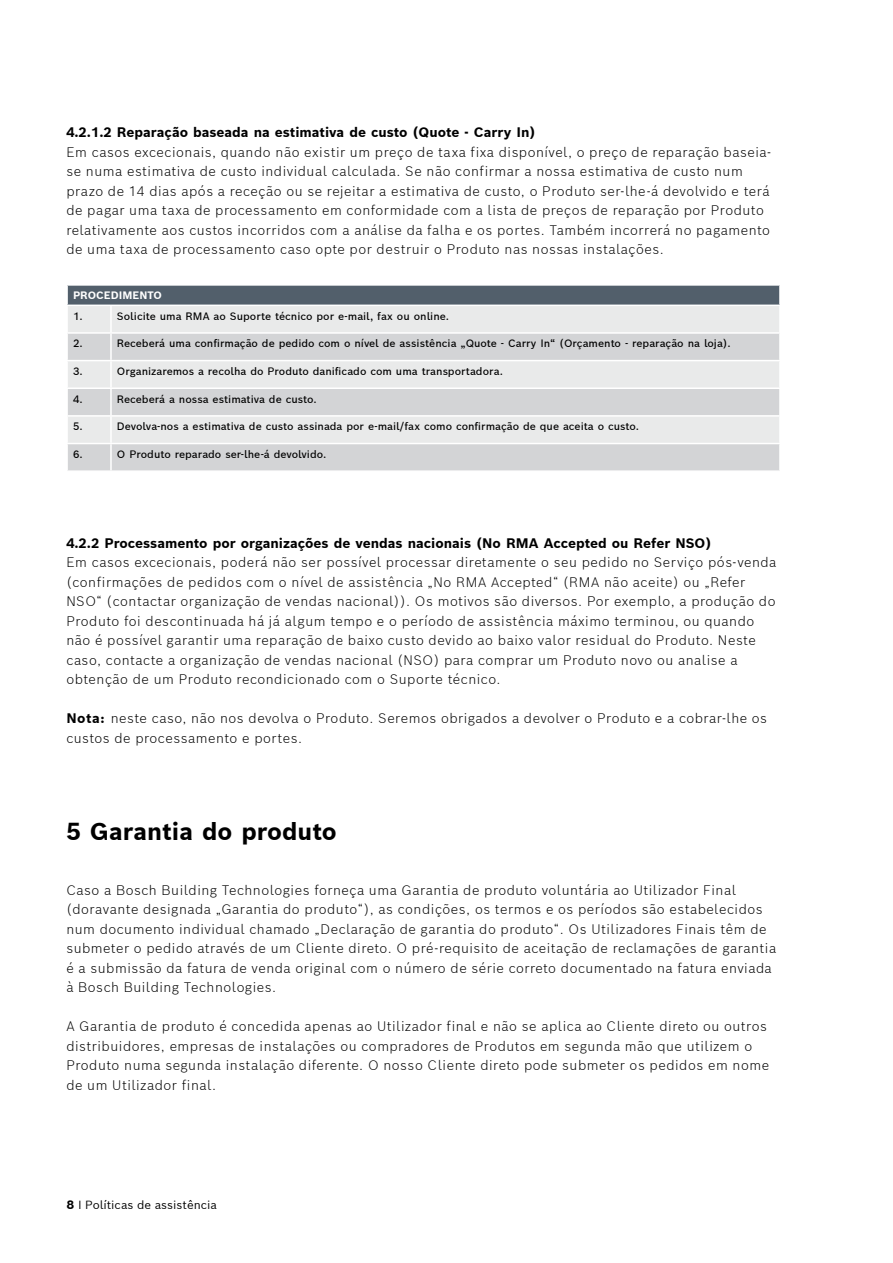
<style>
.page{position:relative;width:893px;height:1263px;background:#fff}
.page>*{position:absolute;margin:0;border:0;box-sizing:border-box;transform-origin:0 0}
.t1{font:700 24px "Bosch Sans";color:#000}
.t2{font:300 13.5px/19.5px "Bosch Sans";letter-spacing:.04em;color:#000}
.t3{font:700 13.5px "Bosch Sans";color:#000}
.t4{font:11.55px "Bosch Sans";color:#000}
.t5{font:500 10.5px "Bosch Sans";color:#000}
.t6{font:700 10.5px "Bosch Sans";color:#fff}
.s1{font-weight:700}
.s2{font-weight:700;font-size:12px}
</style>
<div class="page">
<div style="left:67px;top:285px;width:713px;height:20px;background:#525f6b"></div>
<div style="left:68px;top:306px;width:711px;height:81px;background:#e9eaea"></div>
<div style="left:68px;top:334px;width:711px;height:26px;background:#d3d4d6"></div>
<svg style="left:68px;top:389px;width:711px;height:81px;background:#dadbdc"></svg>
<hr style="left:66px;top:284px;width:45px;height:2px;background:#fff">
<svg style="left:67px;top:286px;width:1px;height:19px"></svg>
<hr style="left:111px;top:284px;width:670px;height:2px;background:#fff">
<svg style="left:779px;top:286px;width:1px;height:19px"></svg>
<hr style="left:110px;top:306px;width:2px;height:26px;background:#fff">
<hr style="left:66px;top:332px;width:45px;height:2px;background:#fff">
<hr style="left:111px;top:332px;width:670px;height:2px;background:#fff">
<hr style="left:110px;top:334px;width:2px;height:26px;background:#fff">
<hr style="left:66px;top:360px;width:45px;height:1px;background:#fff">
<hr style="left:111px;top:360px;width:670px;height:1px;background:#fff">
<hr style="left:110px;top:361px;width:2px;height:26px;background:#fff">
<hr style="left:110px;top:389px;width:2px;height:26px;background:#fff">
<hr style="left:66px;top:415px;width:45px;height:2px;background:#fff">
<hr style="left:111px;top:415px;width:670px;height:2px;background:#fff">
<hr style="left:110px;top:417px;width:2px;height:26px;background:#fff">
<hr style="left:66px;top:443px;width:45px;height:1px;background:#fff">
<hr style="left:111px;top:443px;width:670px;height:1px;background:#fff">
<hr style="left:110px;top:444px;width:2px;height:26px;background:#fff">
<p class="t3" style="left:66px;top:123px;width:471px">4.2.1.2 Reparação baseada na estimativa de custo (Quote - Carry In)</p>
<p class="t2" style="left:66px;top:141px;width:706px">Em casos excecionais, quando não existir um preço de taxa fixa disponível, o preço de reparação baseia&shy;se numa estimativa de custo individual calculada. Se não confirmar a nossa estimativa de custo num prazo de 14 dias após a receção ou se rejeitar a estimativa de custo, o Produto ser-lhe-á devolvido e terá de pagar uma taxa de processamento em conformidade com a lista de preços de reparação por Produto relativamente aos custos incorridos com a análise da falha e os portes. Também incorrerá no pagamento de uma taxa de processamento caso opte por destruir o Produto nas nossas instalações.</p>
<p class="t6" style="left:73px;top:288px;width:90px">PROCEDIMENTO</p>
<p class="t5" style="left:73px;top:309px;width:11px">1.</p>
<p class="t5" style="left:117px;top:309px;width:334px">Solicite uma RMA ao Suporte técnico por e-mail, fax ou online.</p>
<p class="t5" style="left:73px;top:336px;width:11px">2.</p>
<p class="t5" style="left:117px;top:336px;width:615px">Receberá uma confirmação de pedido com o nível de assistência „Quote - Carry In“ (Orçamento - reparação na loja).</p>
<p class="t5" style="left:73px;top:364px;width:11px">3.</p>
<p class="t5" style="left:117px;top:364px;width:388px">Organizaremos a recolha do Produto danificado com uma transportadora.</p>
<p class="t5" style="left:73px;top:392px;width:11px">4.</p>
<p class="t5" style="left:117px;top:392px;width:201px">Receberá a nossa estimativa de custo.</p>
<p class="t5" style="left:73px;top:419px;width:11px">5.</p>
<p class="t5" style="left:117px;top:419px;width:524px">Devolva-nos a estimativa de custo assinada por e-mail/fax como confirmação de que aceita o custo.</p>
<p class="t5" style="left:73px;top:447px;width:11px">6.</p>
<p class="t5" style="left:117px;top:447px;width:211px">O Produto reparado ser-lhe-á devolvido.</p>
<p class="t3" style="left:66px;top:534px;width:646px">4.2.2 Processamento por organizações de vendas nacionais (No RMA Accepted ou Refer NSO)</p>
<p class="t2" style="left:66px;top:552px;width:711px">Em casos excecionais, poderá não ser possível processar diretamente o seu pedido no Serviço pós-venda (confirmações de pedidos com o nível de assistência „No RMA Accepted“ (RMA não aceite) ou „Refer NSO“ (contactar organização de vendas nacional)). Os motivos são diversos. Por exemplo, a produção do Produto foi descontinuada há já algum tempo e o período de assistência máximo terminou, ou quando não é possível garantir uma reparação de baixo custo devido ao baixo valor residual do Produto. Neste caso, contacte a organização de vendas nacional (NSO) para comprar um Produto novo ou analise a obtenção de um Produto recondicionado com o Suporte técnico.</p>
<p class="t2" style="left:66px;top:708px;width:702px"><span class="s1">Nota:</span> neste caso, não nos devolva o Produto. Seremos obrigados a devolver o Produto e a cobrar-lhe os custos de processamento e portes.</p>
<h1 class="t1" style="left:66px;top:815px;width:272px">5 Garantia do produto</h1>
<p class="t2" style="left:66px;top:880px;width:711px">Caso a Bosch Building Technologies forneça uma Garantia de produto voluntária ao Utilizador Final (doravante designada „Garantia do produto“), as condições, os termos e os períodos são estabelecidos num documento individual chamado „Declaração de garantia do produto“. Os Utilizadores Finais têm de submeter o pedido através de um Cliente direto. O pré-requisito de aceitação de reclamações de garantia é a submissão da fatura de venda original com o número de série correto documentado na fatura enviada à Bosch Building Technologies.</p>
<p class="t2" style="left:66px;top:1016px;width:704px">A Garantia de produto é concedida apenas ao Utilizador final e não se aplica ao Cliente direto ou outros distribuidores, empresas de instalações ou compradores de Produtos em segunda mão que utilizem o Produto numa segunda instalação diferente. O nosso Cliente direto pode submeter os pedidos em nome de um Utilizador final.</p>
<p class="t4" style="left:67px;top:1197px;width:151px"><span class="s2">8</span> I Políticas de assistência</p>
</div>
